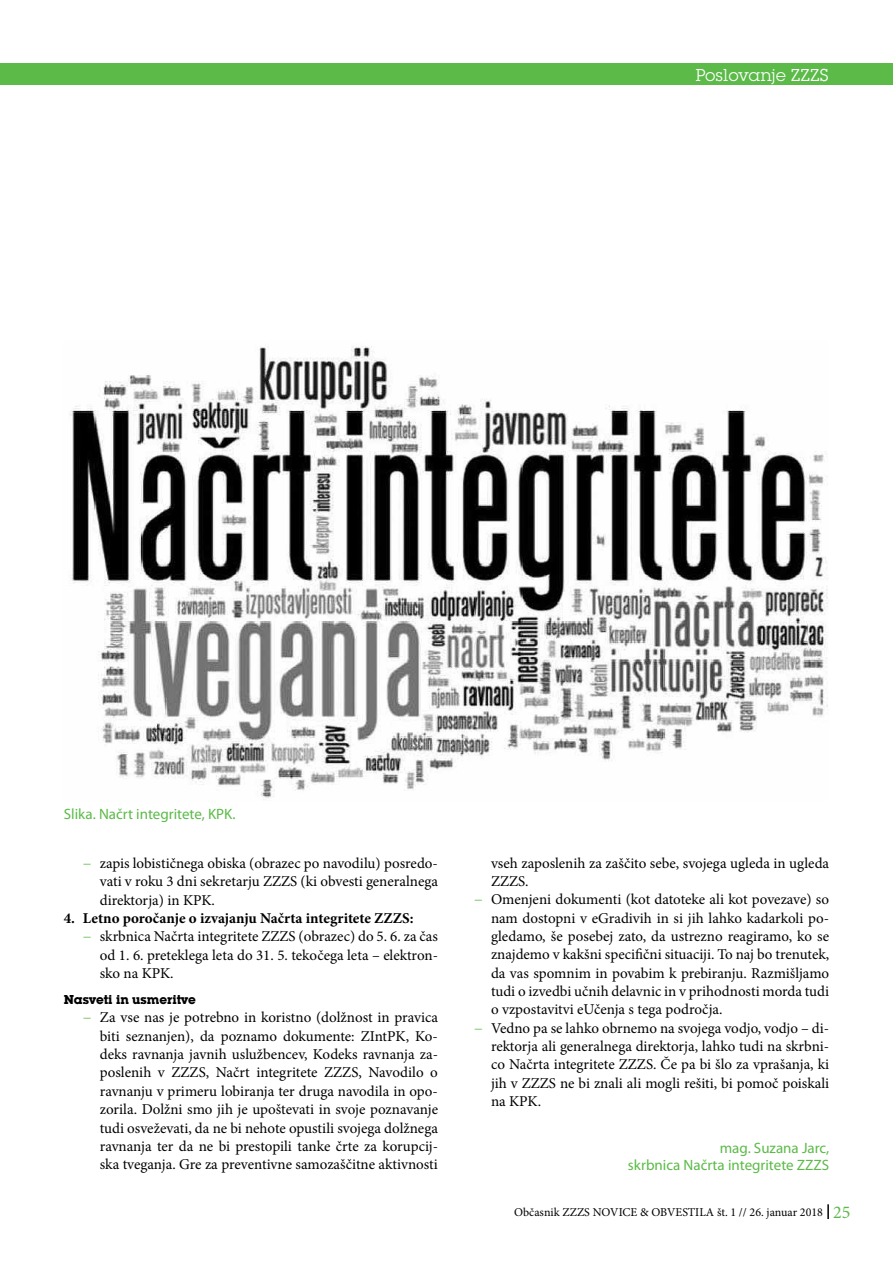
<style>
.page{position:relative;width:893px;height:1263px;background:#fff}
.page>*{position:absolute;margin:0;border:0;box-sizing:border-box;transform-origin:0 0}
.t1{font:18px "Lubalin Gra Itc TEE";color:#fff}
.t2{font:15px/18.5px "Minion Pro";color:#000;text-align:justify}
.t3{font:15px/16.8px "Myriad Pro";color:#5bba48;text-align:right}
.t4{font:700 15px "Minion Pro";color:#000}
.t5{font:700 13.5px "Lubalin Gra Itc TEE";color:#000}
.t6{font:12px "Minion Pro";color:#000}
.s1{color:#5bba48}
.s2{font-size:18px;color:#5bba48}
</style>
<div class="page">
<svg style="left:827px;top:1204px;width:2px;height:15px"></svg>
<div style="left:0;top:64px;width:893px;height:21px;background:#5bba48"></div>
<img style="left:69px;top:346px;width:759px;height:454px">
<p class="t1" style="left:695px;top:65px;width:135px">Poslovanje ZZZS</p>
<p class="t3" style="left:64px;top:805px;width:173px">Slika. Načrt integritete, KPK.</p>
<p class="t2" style="left:100px;top:854px;width:340px;text-indent:-17px"><span class="s1">−</span> zapis lobističnega obiska (obrazec po navodilu) posredo&shy;vati v roku 3 dni sekretarju ZZZS (ki obvesti generalnega direktorja) in KPK.</p>
<p class="t4" style="left:64px;top:908px;width:351px">4. Letno poročanje o izvajanju Načrta integritete ZZZS:</p>
<p class="t2" style="left:83px;top:927px;width:357px"><span class="s1">−</span> skrbnica Načrta integritete ZZZS (obrazec) do 5. 6. za čas</p>
<p class="t2" style="left:100px;top:946px;width:340px">od 1. 6. preteklega leta do 31. 5. tekočega leta – elektron-</p>
<p class="t2" style="left:100px;top:964px;width:75px">sko na KPK.</p>
<p class="t5" style="left:64px;top:991px;width:134px">Nasveti in usmeritve</p>
<p class="t2" style="left:100px;top:1008px;width:340px;text-indent:-17px"><span class="s1">−</span> Za vse nas je potrebno in koristno (dolžnost in pravica biti seznanjen), da poznamo dokumente: ZIntPK, Ko&shy;deks ravnanja javnih uslužbencev, Kodeks ravnanja za&shy;poslenih v ZZZS, Načrt integritete ZZZS, Navodilo o ravnanju v primeru lobiranja ter druga navodila in opo&shy;zorila. Dolžni smo jih je upoštevati in svoje poznavanje tudi osveževati, da ne bi nehote opustili svojega dolžnega ravnanja ter da ne bi prestopili tanke črte za korupcij&shy;ska tveganja. Gre za preventivne samozaščitne aktivnosti</p>
<p class="t2" style="left:491px;top:854px;width:340px">vseh zaposlenih za zaščito sebe, svojega ugleda in ugleda</p>
<p class="t2" style="left:491px;top:872px;width:39px">ZZZS.</p>
<p class="t2" style="left:474px;top:890px;width:357px"><span class="s1">−</span> Omenjeni dokumenti (kot datoteke ali kot povezave) so</p>
<p class="t2" style="left:491px;top:909px;width:340px">nam dostopni v eGradivih in si jih lahko kadarkoli po-</p>
<p class="t2" style="left:491px;top:927px;width:340px">gledamo, še posebej zato, da ustrezno reagiramo, ko se</p>
<p class="t2" style="left:491px;top:945px;width:340px">znajdemo v kakšni specifični situaciji. To naj bo trenutek,</p>
<p class="t2" style="left:491px;top:964px;width:340px">da vas spomnim in povabim k prebiranju. Razmišljamo</p>
<p class="t2" style="left:491px;top:982px;width:340px">tudi o izvedbi učnih delavnic in v prihodnosti morda tudi</p>
<p class="t2" style="left:491px;top:1000px;width:233px">o vzpostavitvi eUčenja s tega področja.</p>
<p class="t2" style="left:474px;top:1019px;width:357px"><span class="s1">−</span> Vedno pa se lahko obrnemo na svojega vodjo, vodjo – di-</p>
<p class="t2" style="left:491px;top:1037px;width:340px">rektorja ali generalnega direktorja, lahko tudi na skrbni-</p>
<p class="t2" style="left:491px;top:1055px;width:340px">co Načrta integritete ZZZS. Če pa bi šlo za vprašanja, ki</p>
<p class="t2" style="left:491px;top:1074px;width:340px">jih v ZZZS ne bi znali ali mogli rešiti, bi pomoč poiskali</p>
<p class="t2" style="left:491px;top:1092px;width:52px">na KPK.</p>
<p class="t3" style="left:628px;top:1139px;width:203px">mag. Suzana Jarc,<br>skrbnica Načrta integritete ZZZS</p>
<p class="t6" style="left:514px;top:1204px;width:338px">Občasnik ZZZS NOVICE &amp; OBVESTILA št. 1 // 26. januar 2018 <span class="s2">25</span></p>
</div>
